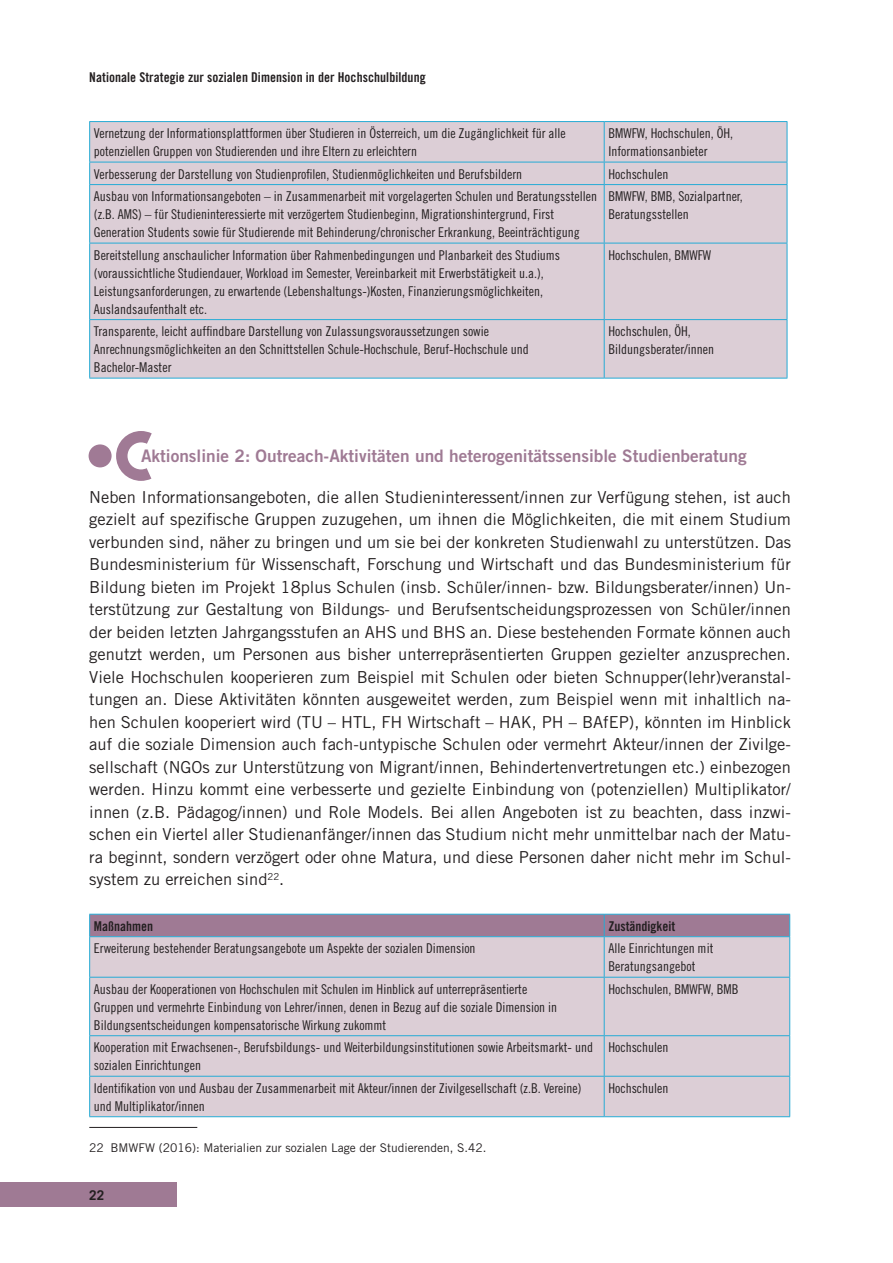
<style>
.page{position:relative;width:893px;height:1263px;background:#fff}
.page>*{position:absolute;margin:0;border:0;box-sizing:border-box;transform-origin:0 0}
.t1{font:17.25px "Trade Gothic LT Std Bd 2";color:#9f7a94}
.t2{font:16.5px/22.5px "Trade Gothic LT Std";color:#231f20;text-align:justify}
.t3{font:13.5px/18px "Trade Gothic LT Std Cn 18";color:#231f20}
.t4{font:13.5px "Trade Gothic LT Std Bd Cn 20";letter-spacing:.005em;color:#231f20}
.t5{font:700 13.5px "Trade Gothic LT Std";color:#231f20}
.t6{font:12px "Trade Gothic LT Std";color:#231f20}
</style>
<div class="page">
<div style="left:0;top:1182px;width:176px;height:25px;background:#9f7a94"></div>
<div style="left:90px;top:122px;width:697px;height:256px;background:#dcced6"></div>
<hr style="left:89px;top:121px;width:515px;height:1px;background:#26abd5">
<hr style="left:89px;top:122px;width:1px;height:40px;background:#26abd5">
<hr style="left:604px;top:121px;width:183px;height:1px;background:#26abd5">
<hr style="left:604px;top:122px;width:1px;height:40px;background:#26abd5">
<hr style="left:787px;top:122px;width:1px;height:40px;background:#26abd5">
<hr style="left:89px;top:162px;width:515px;height:1px;background:#26abd5">
<svg style="left:89px;top:162px;width:1px;height:22px"></svg>
<hr style="left:604px;top:162px;width:183px;height:1px;background:#26abd5">
<svg style="left:604px;top:162px;width:1px;height:22px"></svg>
<svg style="left:787px;top:162px;width:1px;height:22px"></svg>
<hr style="left:89px;top:184px;width:515px;height:1px;background:#26abd5">
<hr style="left:89px;top:185px;width:1px;height:58px;background:#26abd5">
<hr style="left:604px;top:184px;width:183px;height:1px;background:#26abd5">
<hr style="left:604px;top:185px;width:1px;height:58px;background:#26abd5">
<hr style="left:787px;top:185px;width:1px;height:58px;background:#26abd5">
<hr style="left:89px;top:243px;width:515px;height:1px;background:#26abd5">
<hr style="left:89px;top:243px;width:1px;height:76px;background:#26abd5">
<hr style="left:604px;top:243px;width:183px;height:1px;background:#26abd5">
<hr style="left:604px;top:243px;width:1px;height:76px;background:#26abd5">
<hr style="left:787px;top:243px;width:1px;height:76px;background:#26abd5">
<hr style="left:89px;top:319px;width:515px;height:1px;background:#26abd5">
<hr style="left:89px;top:320px;width:1px;height:58px;background:#26abd5">
<hr style="left:604px;top:319px;width:183px;height:1px;background:#26abd5">
<hr style="left:604px;top:320px;width:1px;height:58px;background:#26abd5">
<hr style="left:787px;top:320px;width:1px;height:58px;background:#26abd5">
<hr style="left:89px;top:378px;width:515px;height:1px;background:#26abd5">
<hr style="left:604px;top:378px;width:183px;height:1px;background:#26abd5">
<div style="left:90px;top:937px;width:699px;height:179px;background:#dcced6"></div>
<div style="left:89px;top:914px;width:701px;height:22px;background:#9f7a94"></div>
<hr style="left:89px;top:936px;width:515px;height:1px;background:#26abd5">
<hr style="left:89px;top:937px;width:1px;height:40px;background:#26abd5">
<hr style="left:604px;top:936px;width:186px;height:1px;background:#26abd5">
<hr style="left:604px;top:937px;width:1px;height:40px;background:#26abd5">
<hr style="left:789px;top:937px;width:1px;height:40px;background:#26abd5">
<hr style="left:89px;top:977px;width:515px;height:1px;background:#26abd5">
<hr style="left:89px;top:977px;width:1px;height:58px;background:#26abd5">
<hr style="left:604px;top:977px;width:186px;height:1px;background:#26abd5">
<hr style="left:604px;top:977px;width:1px;height:58px;background:#26abd5">
<hr style="left:789px;top:977px;width:1px;height:58px;background:#26abd5">
<hr style="left:89px;top:1035px;width:515px;height:1px;background:#26abd5">
<hr style="left:89px;top:1036px;width:1px;height:40px;background:#26abd5">
<hr style="left:604px;top:1035px;width:186px;height:1px;background:#26abd5">
<hr style="left:604px;top:1036px;width:1px;height:40px;background:#26abd5">
<hr style="left:789px;top:1036px;width:1px;height:40px;background:#26abd5">
<hr style="left:89px;top:1076px;width:515px;height:1px;background:#26abd5">
<hr style="left:89px;top:1076px;width:1px;height:40px;background:#26abd5">
<hr style="left:604px;top:1076px;width:186px;height:1px;background:#26abd5">
<hr style="left:604px;top:1076px;width:1px;height:40px;background:#26abd5">
<hr style="left:789px;top:1076px;width:1px;height:40px;background:#26abd5">
<hr style="left:89px;top:1116px;width:515px;height:1px;background:#26abd5">
<hr style="left:604px;top:1116px;width:186px;height:1px;background:#26abd5">
<hr style="left:89px;top:1127px;width:108px;height:1px;background:#231f20">
<div style="left:88px;top:444px;width:24px;height:23px;background:#a07a95;border-radius:50%"></div>
<svg style="left:116px;top:431px;width:36px;height:50px"></svg>
<p class="t4" style="left:89px;top:69px;width:338px">Nationale Strategie zur sozialen Dimension in der Hochschulbildung</p>
<p class="t3" style="left:94px;top:124px;width:473px">Vernetzung der Informationsplattformen über Studieren in Österreich, um die Zugänglichkeit für alle potenziellen Gruppen von Studierenden und ihre Eltern zu erleichtern</p>
<p class="t3" style="left:608px;top:124px;width:126px">BMWFW, Hochschulen, ÖH,<br>Informationsanbieter</p>
<p class="t3" style="left:94px;top:165px;width:430px">Verbesserung der Darstellung von Studienprofilen, Studienmöglichkeiten und Berufsbildern</p>
<p class="t3" style="left:608px;top:165px;width:61px">Hochschulen</p>
<p class="t3" style="left:94px;top:187px;width:505px">Ausbau von Informationsangeboten – in Zusammenarbeit mit vorgelagerten Schulen und Beratungsstellen (z.B. AMS) – für Studieninteressierte mit verzögertem Studienbeginn, Migrationshintergrund, First<br>Generation Students sowie für Studierende mit Behinderung/chronischer Erkrankung, Beeinträchtigung</p>
<p class="t3" style="left:608px;top:187px;width:136px">BMWFW, BMB, Sozialpartner,<br>Beratungsstellen</p>
<p class="t3" style="left:94px;top:246px;width:468px">Bereitstellung anschaulicher Information über Rahmenbedingungen und Planbarkeit des Studiums (voraussichtliche Studiendauer, Workload im Semester, Vereinbarkeit mit Erwerbstätigkeit u.a.), Leistungsanforderungen, zu erwartende (Lebenshaltungs-)Kosten, Finanzierungsmöglichkeiten, Auslandsaufenthalt etc.</p>
<p class="t3" style="left:608px;top:246px;width:104px">Hochschulen, BMWFW</p>
<p class="t3" style="left:94px;top:322px;width:436px">Transparente, leicht auffindbare Darstellung von Zulassungsvoraussetzungen sowie<br>Anrechnungsmöglichkeiten an den Schnittstellen Schule-Hochschule, Beruf-Hochschule und<br>Bachelor-Master</p>
<p class="t3" style="left:608px;top:322px;width:107px">Hochschulen, ÖH,<br>Bildungsberater/innen</p>
<p class="t1" style="left:141px;top:445px;width:607px">Aktionslinie 2: Outreach-Aktivitäten und heterogenitätssensible Studienberatung</p>
<p class="t2" style="left:89px;top:485px;width:703px">Neben Informationsangeboten, die allen Studieninteressent/innen zur Verfügung stehen, ist auch gezielt auf spezifische Gruppen zuzugehen, um ihnen die Möglichkeiten, die mit einem Studium verbunden sind, näher zu bringen und um sie bei der konkreten Studienwahl zu unterstützen. Das Bundesministerium für Wissenschaft, Forschung und Wirtschaft und das Bundesministerium für Bildung bieten im Projekt 18plus Schulen (insb. Schüler/innen- bzw. Bildungsberater/innen) Un&shy;terstützung zur Gestaltung von Bildungs- und Berufsentscheidungsprozessen von Schüler/innen der beiden letzten Jahrgangsstufen an AHS und BHS an. Diese bestehenden Formate können auch genutzt werden, um Personen aus bisher unterrepräsentierten Gruppen gezielter anzusprechen.<br>Viele Hochschulen kooperieren zum Beispiel mit Schulen oder bieten Schnupper(lehr)veranstal&shy;tungen an. Diese Aktivitäten könnten ausgeweitet werden, zum Beispiel wenn mit inhaltlich na&shy;hen Schulen kooperiert wird (TU – HTL, FH Wirtschaft – HAK, PH – BAfEP), könnten im Hinblick auf die soziale Dimension auch fach-untypische Schulen oder vermehrt Akteur/innen der Zivilge&shy;sellschaft (NGOs zur Unterstützung von Migrant/innen, Behindertenvertretungen etc.) einbezogen werden. Hinzu kommt eine verbesserte und gezielte Einbindung von (potenziellen) Multiplikator/ innen (z.B. Pädagog/innen) und Role Models. Bei allen Angeboten ist zu beachten, dass inzwi&shy;schen ein Viertel aller Studienanfänger/innen das Studium nicht mehr unmittelbar nach der Matu&shy;ra beginnt, sondern verzögert oder ohne Matura, und diese Personen daher nicht mehr im Schul&shy;system zu erreichen sind<sup>22</sup>.</p>
<p class="t4" style="left:94px;top:918px;width:61px">Maßnahmen</p>
<p class="t4" style="left:608px;top:918px;width:68px">Zuständigkeit</p>
<p class="t3" style="left:94px;top:939px;width:383px">Erweiterung bestehender Beratungsangebote um Aspekte der sozialen Dimension</p>
<p class="t3" style="left:608px;top:939px;width:106px">Alle Einrichtungen mit<br>Beratungsangebot</p>
<p class="t3" style="left:94px;top:980px;width:465px">Ausbau der Kooperationen von Hochschulen mit Schulen im Hinblick auf unterrepräsentierte<br>Gruppen und vermehrte Einbindung von Lehrer/innen, denen in Bezug auf die soziale Dimension in<br>Bildungsentscheidungen kompensatorische Wirkung zukommt</p>
<p class="t3" style="left:608px;top:980px;width:131px">Hochschulen, BMWFW, BMB</p>
<p class="t3" style="left:94px;top:1038px;width:501px">Kooperation mit Erwachsenen-, Berufsbildungs- und Weiterbildungsinstitutionen sowie Arbeitsmarkt- und sozialen Einrichtungen</p>
<p class="t3" style="left:608px;top:1038px;width:61px">Hochschulen</p>
<p class="t3" style="left:94px;top:1079px;width:489px">Identifikation von und Ausbau der Zusammenarbeit mit Akteur/innen der Zivilgesellschaft (z.B. Vereine) und Multiplikator/innen</p>
<p class="t3" style="left:608px;top:1079px;width:61px">Hochschulen</p>
<p class="t6" style="left:89px;top:1141px;width:399px">22 BMWFW (2016): Materialien zur sozialen Lage der Studierenden, S.42.</p>
<p class="t5" style="left:89px;top:1186px;width:17px">22</p>
</div>
